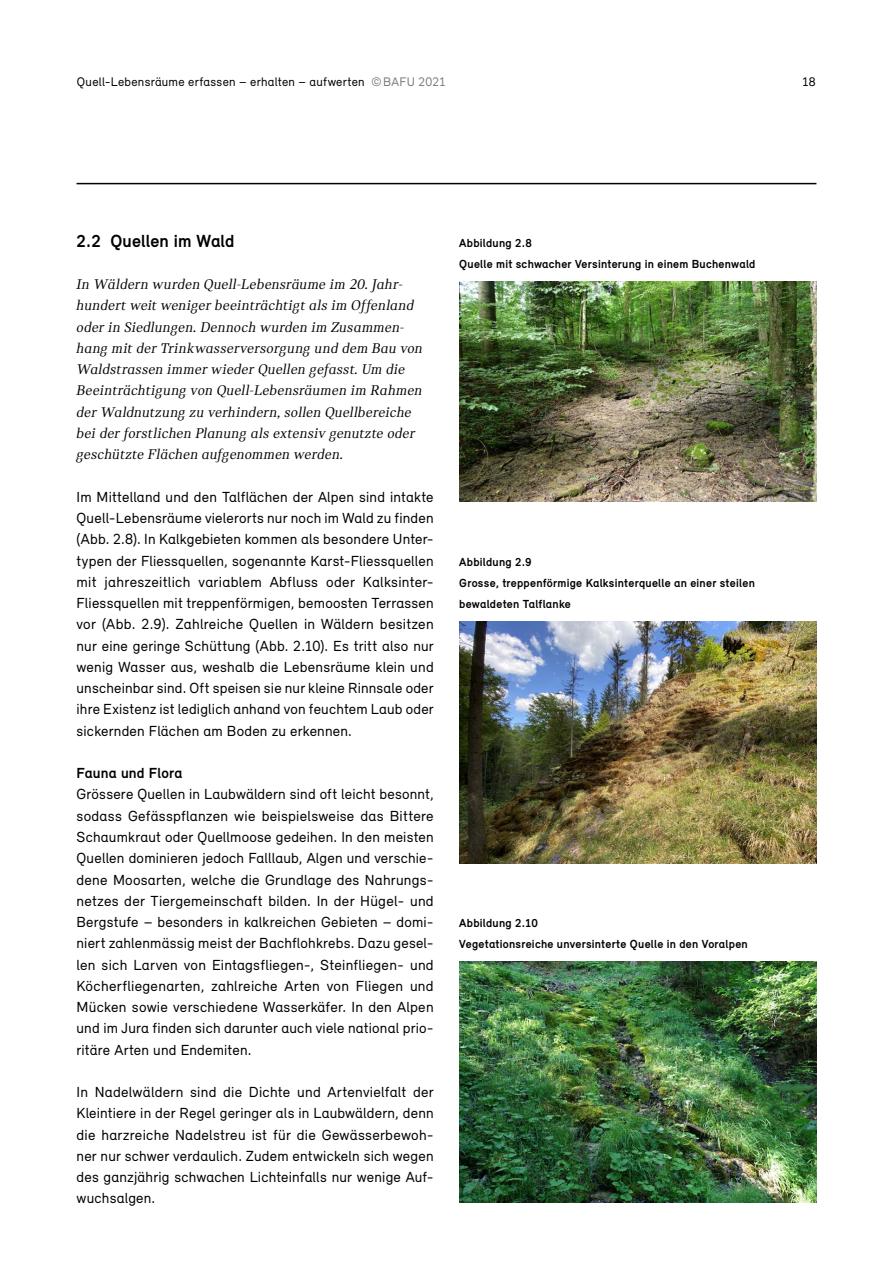
<style>
.page{position:relative;width:893px;height:1263px;background:#fff}
.page>*{position:absolute;margin:0;border:0;box-sizing:border-box;transform-origin:0 0}
._07_Inhalt_07_Titel_nr{font:700 18px "Relevant";letter-spacing:.005em;color:#000}
._07_Inhalt_07_Grundtext{font:15px/21.3px "Relevant";letter-spacing:.015em;color:#000;text-align:justify}
._07_Inhalt_07_Lead{font:italic 15px/21.3px "Catalog";letter-spacing:.015em;color:#000}
._07_Inhalt_07_Untertitel{font:700 15px "Relevant";letter-spacing:.01em;color:#000}
.t1{font:12.75px "Relevant";letter-spacing:.02em;color:#000}
._08_Legende_08_Legende_Titel{font:700 12px/21.3px "Relevant";letter-spacing:.02em;color:#000}
.s1{color:#7c7c7c}
</style>
<div class="page">
<hr style="left:77px;top:183px;width:739px;height:1px;background:#000">
<img style="left:459px;top:282px;width:357px;height:220px">
<img style="left:459px;top:622px;width:357px;height:241px">
<img style="left:459px;top:961px;width:357px;height:241px">
<p class="t1" style="left:77px;top:74px;width:371px">Quell-Lebensräume erfassen – erhalten – aufwerten <span class="s1">©BAFU 2021</span></p>
<p class="t1" style="left:802px;top:74px;width:15px">18</p>
<h2 class="_07_Inhalt_07_Titel_nr" style="left:77px;top:230px;width:159px">2.2 Quellen im Wald</h2>
<p class="_07_Inhalt_07_Lead" style="left:77px;top:274px;width:348px">In Wäldern wurden Quell-Lebensräume im 20. Jahr&shy;hundert weit weniger beeinträchtigt als im Offenland oder in Siedlungen. Dennoch wurden im Zusammen&shy;hang mit der Trinkwasserversorgung und dem Bau von Waldstrassen immer wieder Quellen gefasst. Um die Beeinträchtigung von Quell-Lebensräumen im Rahmen der Waldnutzung zu verhindern, sollen Quellbereiche bei der forstlichen Planung als extensiv genutzte oder geschützte Flächen aufgenommen werden.</p>
<p class="_07_Inhalt_07_Grundtext" style="left:77px;top:486px;width:359px">Im Mittelland und den Talflächen der Alpen sind intakte Quell-Lebensräume vielerorts nur noch im Wald zu finden (Abb. 2.8). In Kalkgebieten kommen als besondere Unter&shy;typen der Fliessquellen, sogenannte Karst-Fliessquellen mit jahreszeitlich variablem Abfluss oder Kalksinter-Fliessquellen mit treppenförmigen, bemoosten Terrassen vor (Abb. 2.9). Zahlreiche Quellen in Wäldern besitzen nur eine geringe Schüttung (Abb. 2.10). Es tritt also nur wenig Wasser aus, weshalb die Lebensräume klein und unscheinbar sind. Oft speisen sie nur kleine Rinnsale oder ihre Existenz ist lediglich anhand von feuchtem Laub oder sickernden Flächen am Boden zu erkennen.</p>
<h3 class="_07_Inhalt_07_Untertitel" style="left:77px;top:764px;width:107px">Fauna und Flora</h3>
<p class="_07_Inhalt_07_Grundtext" style="left:77px;top:783px;width:359px">Grössere Quellen in Laubwäldern sind oft leicht besonnt, sodass Gefässpflanzen wie beispielsweise das Bittere Schaumkraut oder Quellmoose gedeihen. In den meisten Quellen dominieren jedoch Falllaub, Algen und verschie&shy;dene Moosarten, welche die Grundlage des Nahrungs&shy;netzes der Tiergemeinschaft bilden. In der Hügel- und Bergstufe – besonders in kalkreichen Gebieten – domi&shy;niert zahlenmässig meist der Bachflohkrebs. Dazu gesel&shy;len sich Larven von Eintagsfliegen-, Steinfliegen- und Köcherfliegenarten, zahlreiche Arten von Fliegen und Mücken sowie verschiedene Wasserkäfer. In den Alpen und im Jura finden sich darunter auch viele national prio&shy;ritäre Arten und Endemiten.</p>
<p class="_07_Inhalt_07_Grundtext" style="left:77px;top:1081px;width:359px">In Nadelwäldern sind die Dichte und Artenvielfalt der Kleintiere in der Regel geringer als in Laubwäldern, denn die harzreiche Nadelstreu ist für die Gewässerbewoh&shy;ner nur schwer verdaulich. Zudem entwickeln sich wegen des ganzjährig schwachen Lichteinfalls nur wenige Auf&shy;wuchsalgen.</p>
<p class="_08_Legende_08_Legende_Titel" style="left:459px;top:232px;width:74px">Abbildung 2.8</p>
<p class="_08_Legende_08_Legende_Titel" style="left:459px;top:253px;width:298px">Quelle mit schwacher Versinterung in einem Buchenwald</p>
<p class="_08_Legende_08_Legende_Titel" style="left:459px;top:551px;width:74px">Abbildung 2.9</p>
<p class="_08_Legende_08_Legende_Titel" style="left:459px;top:572px;width:297px">Grosse, treppenförmige Kalksinterquelle an einer steilen bewaldeten Talflanke</p>
<p class="_08_Legende_08_Legende_Titel" style="left:459px;top:912px;width:80px">Abbildung 2.10</p>
<p class="_08_Legende_08_Legende_Titel" style="left:459px;top:933px;width:290px">Vegetationsreiche unversinterte Quelle in den Voralpen</p>
</div>
